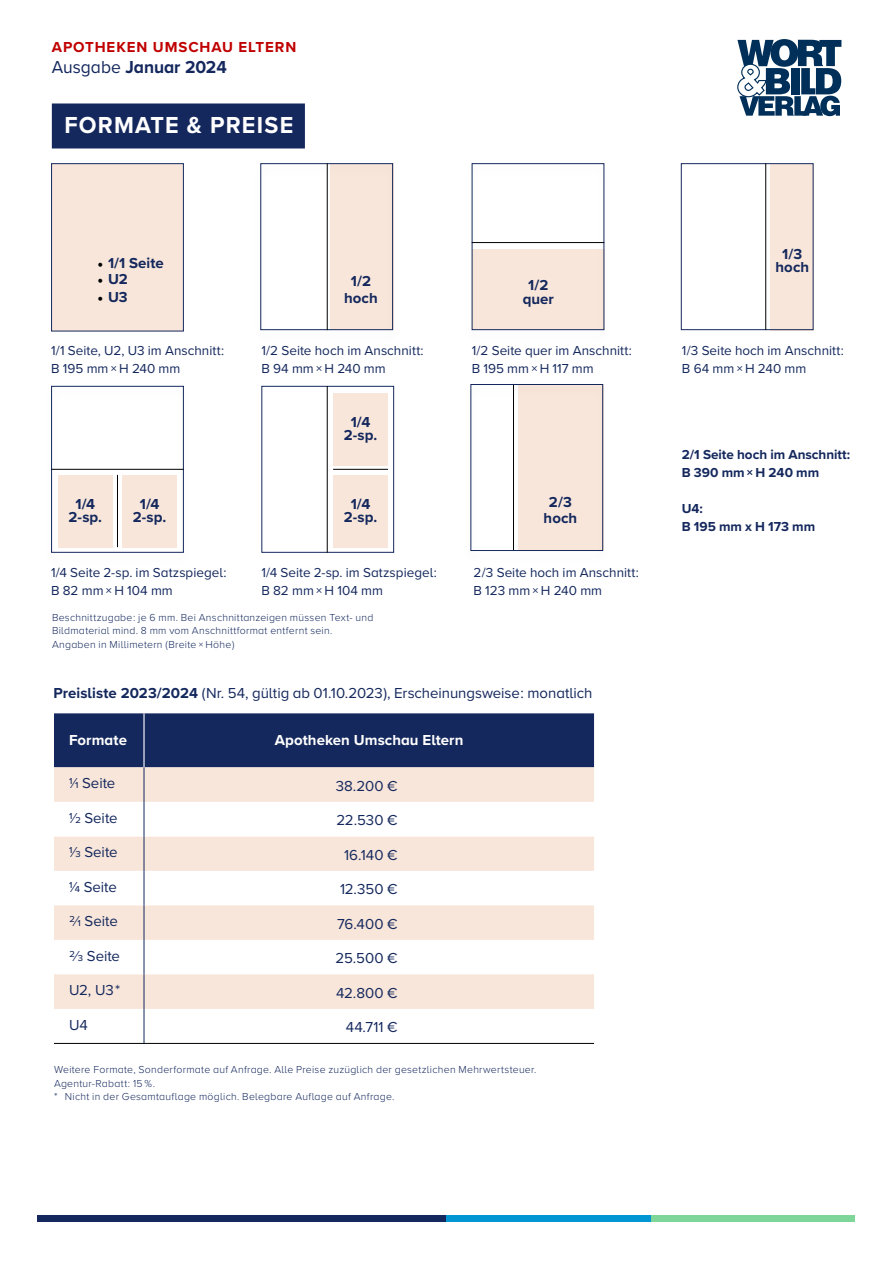
<style>
.page{position:relative;width:893px;height:1263px;background:#fff}
.page>*{position:absolute;margin:0;border:0;box-sizing:border-box;transform-origin:0 0}
.t1{font:700 24px "Proxima Nova A";letter-spacing:.05em;color:#fff}
.t2{font:700 18px "Proxima Nova A";letter-spacing:-.005em;color:#14285d}
.t3{font:15px "Proxima Nova A";letter-spacing:-.005em;color:#14285d}
.t4{font:700 15px/16.5px "Proxima Nova A";letter-spacing:.005em;color:#14285d;text-align:center}
.t5{font:700 15px "Proxima Nova A";letter-spacing:.005em;color:#fff}
.t6{font:700 15px "Proxima Nova A";letter-spacing:.06em;color:#c00000}
.t7{font:13.5px/18px "Proxima Nova A";color:#14285d}
.t8{font:700 13.5px/18px "Proxima Nova A";color:#14285d}
.t9{font:300 10.5px/13.5px "Proxima Nova A";letter-spacing:.025em;color:#14285d}
.s1{font-weight:400}
.s2{font-family:"Minion Pro";font-weight:400;color:#000}
.s3{font-weight:700}
</style>
<div class="page">
<svg style="left:737px;top:39px;width:104px;height:77px"></svg>
<div style="left:38px;top:1215px;width:408px;height:6px;background:#14285d"></div>
<div style="left:651px;top:1215px;width:204px;height:6px;background:#7ed699"></div>
<div style="left:446px;top:1215px;width:205px;height:6px;background:#0095d3"></div>
<div style="left:54px;top:713px;width:540px;height:54px;background:#14285d"></div>
<div style="left:54px;top:767px;width:540px;height:35px;background:#f8e6da"></div>
<svg style="left:54px;top:802px;width:540px;height:103px"></svg>
<svg style="left:54px;top:905px;width:540px;height:104px;fill:#f8e6da"></svg>
<hr style="left:143px;top:713px;width:2px;height:54px;background:#fff">
<hr style="left:144px;top:767px;width:1px;height:35px;background:#14285d">
<hr style="left:144px;top:802px;width:1px;height:34px;background:#14285d">
<hr style="left:144px;top:836px;width:1px;height:35px;background:#14285d">
<hr style="left:144px;top:871px;width:1px;height:34px;background:#14285d">
<hr style="left:144px;top:905px;width:1px;height:35px;background:#14285d">
<hr style="left:144px;top:940px;width:1px;height:34px;background:#14285d">
<hr style="left:144px;top:974px;width:1px;height:35px;background:#14285d">
<hr style="left:144px;top:1009px;width:1px;height:34px;background:#14285d">
<hr style="left:54px;top:1043px;width:90px;height:1px;background:#000">
<hr style="left:144px;top:1043px;width:450px;height:1px;background:#000">
<div style="left:770px;top:164px;width:44px;height:167px;background:#f8e6da"></div>
<div style="left:51px;top:163px;width:133px;height:168px;background:#f8e6da;border:1px solid #14285d"></div>
<div style="left:252px;top:161px;width:149px;height:183px;background:#000;opacity:.13"></div>
<div style="left:260px;top:163px;width:133px;height:167px;border:1px solid #14285d"></div>
<hr style="left:327px;top:163px;width:1px;height:167px;background:#000">
<div style="left:463px;top:161px;width:149px;height:183px;background:#000;opacity:.13"></div>
<div style="left:472px;top:163px;width:132px;height:167px;border:1px solid #14285d"></div>
<hr style="left:472px;top:242px;width:132px;height:1px;background:#000">
<div style="left:681px;top:163px;width:132px;height:167px;border:1px solid #14285d"></div>
<hr style="left:765px;top:163px;width:1px;height:167px;background:#000">
<div style="left:51px;top:386px;width:133px;height:167px;border:1px solid #14285d"></div>
<div style="left:122px;top:475px;width:55px;height:72px;background:#f8e6da"></div>
<div style="left:58px;top:475px;width:55px;height:72px;background:#f8e6da"></div>
<hr style="left:51px;top:469px;width:133px;height:1px;background:#000">
<div style="left:261px;top:386px;width:133px;height:167px;border:1px solid #14285d"></div>
<div style="left:333px;top:393px;width:55px;height:72px;background:#f8e6da"></div>
<hr style="left:327px;top:386px;width:1px;height:167px;background:#000">
<div style="left:333px;top:475px;width:55px;height:72px;background:#f8e6da"></div>
<hr style="left:117px;top:475px;width:1px;height:72px;background:#000">
<hr style="left:333px;top:469px;width:55px;height:1px;background:#000">
<div style="left:462px;top:382px;width:149px;height:183px;background:#000;opacity:.13"></div>
<div style="left:470px;top:384px;width:133px;height:167px;border:1px solid #14285d"></div>
<div style="left:52px;top:103px;width:253px;height:45px;background:#14285d"></div>
<h3 class="t6" style="left:52px;top:36px;width:246px">APOTHEKEN UMSCHAU ELTERN</h3>
<h2 class="t2" style="left:52px;top:53px;width:176px"><span class="s1">Ausgabe</span> Januar 2024</h2>
<p class="t1" style="left:65px;top:108px;width:230px">FORMATE &amp; PREISE</p>
<p class="t4" style="left:97px;top:254px;width:68px"><span class="s2">•</span> 1/1 Seite</p>
<p class="t4" style="left:97px;top:271px;width:32px"><span class="s2">•</span> U2</p>
<p class="t4" style="left:97px;top:289px;width:32px"><span class="s2">•</span> U3</p>
<p class="t4" style="left:344px;top:273px;width:35px">1/2 hoch</p>
<p class="t7" style="left:51px;top:340px;width:174px">1/1 Seite, U2, U3 im Anschnitt:<br>B 195 mm × H 240 mm</p>
<p class="t7" style="left:261px;top:340px;width:164px">1/2 Seite hoch im Anschnitt:<br>B 94 mm × H 240 mm</p>
<p class="t4" style="left:351px;top:413px;width:21px">1/4</p>
<p class="t4" style="left:344px;top:427px;width:35px">2-sp.</p>
<p class="t4" style="left:76px;top:495px;width:21px">1/4</p>
<p class="t4" style="left:69px;top:509px;width:35px">2-sp.</p>
<p class="t4" style="left:140px;top:495px;width:21px">1/4</p>
<p class="t4" style="left:133px;top:509px;width:35px">2-sp.</p>
<p class="t4" style="left:351px;top:495px;width:21px">1/4</p>
<p class="t4" style="left:344px;top:509px;width:35px">2-sp.</p>
<p class="t7" style="left:51px;top:563px;width:177px">1/4 Seite 2-sp. im Satzspiegel:</p>
<p class="t7" style="left:51px;top:581px;width:123px">B 82 mm × H 104 mm</p>
<p class="t7" style="left:261px;top:563px;width:177px">1/4 Seite 2-sp. im Satzspiegel:</p>
<p class="t7" style="left:261px;top:581px;width:123px">B 82 mm × H 104 mm</p>
<p class="t9" style="left:52px;top:610px;width:323px">Beschnittzugabe : je 6 mm. Bei Anschnittanzeigen müssen Text- und<br>Bildmaterial mind. 8 mm vom Anschnittformat entfernt sein.<br>Angaben in Millimetern ( Breite × Höhe )</p>
<p class="t4" style="left:775px;top:247px;width:35px;line-height:13.5px">1/3 hoch</p>
<p class="t4" style="left:523px;top:278px;width:33px;line-height:13.5px">1/2 quer</p>
<p class="t7" style="left:472px;top:340px;width:162px">1/2 Seite quer im Anschnitt:<br>B 195 mm × H 117 mm</p>
<p class="t7" style="left:682px;top:340px;width:163px">1/3 Seite hoch im Anschnitt:</p>
<p class="t7" style="left:682px;top:358px;width:126px">B 64 mm × H 240 mm</p>
<p class="t4" style="left:544px;top:493px;width:35px">2/3 hoch</p>
<p class="t7" style="left:474px;top:563px;width:167px">2/3 Seite hoch im Anschnitt:<br>B 123 mm × H 240 mm</p>
<p class="t8" style="left:682px;top:445px;width:170px">2/1 Seite hoch im Anschnitt:<br>B 390 mm × H 240 mm</p>
<p class="t8" style="left:682px;top:499px;width:23px">U4:</p>
<p class="t8" style="left:682px;top:517px;width:135px">B 195 mm x H 173 mm</p>
<p class="t3" style="left:53px;top:682px;width:541px"><span class="s3">Preisliste 2023/2024</span> ( Nr. 54, gültig ab 01.10.2023 ), Erscheinungsweise : monatlich</p>
<p class="t5" style="left:69px;top:729px;width:59px">Formate</p>
<p class="t5" style="left:275px;top:729px;width:190px">Apotheken Umschau Eltern</p>
<p class="t3" style="left:69px;top:772px;width:48px">1/1 Seite</p>
<p class="t3" style="left:336px;top:774px;width:63px">38.200 €</p>
<p class="t3" style="left:69px;top:807px;width:50px">1/2 Seite</p>
<p class="t3" style="left:336px;top:809px;width:63px">22.530 €</p>
<p class="t3" style="left:69px;top:841px;width:50px">1/3 Seite</p>
<p class="t3" style="left:344px;top:843px;width:55px">16.140 €</p>
<p class="t3" style="left:69px;top:876px;width:49px">1/4 Seite</p>
<p class="t3" style="left:340px;top:878px;width:59px">12.350 €</p>
<p class="t3" style="left:69px;top:910px;width:50px">2/1 Seite</p>
<p class="t3" style="left:337px;top:912px;width:62px">76.400 €</p>
<p class="t3" style="left:69px;top:945px;width:53px">2/3 Seite</p>
<p class="t3" style="left:336px;top:947px;width:63px">25.500 €</p>
<p class="t3" style="left:69px;top:979px;width:53px">U2, U3 *</p>
<p class="t3" style="left:336px;top:981px;width:63px">42.800 €</p>
<p class="t3" style="left:69px;top:1014px;width:20px">U4</p>
<p class="t3" style="left:346px;top:1016px;width:53px">44.711 €</p>
<p class="t9" style="left:54px;top:1062px;width:484px">Weitere Formate, Sonderformate auf Anfrage. Alle Preise zuzüglich der gesetzlichen Mehrwertsteuer.<br>Agentur-Rabatt : 15 %.</p>
<p class="t9" style="left:54px;top:1089px;width:342px">* Nicht in der Gesamtauflage möglich. Belegbare Auflage auf Anfrage.</p>
</div>
